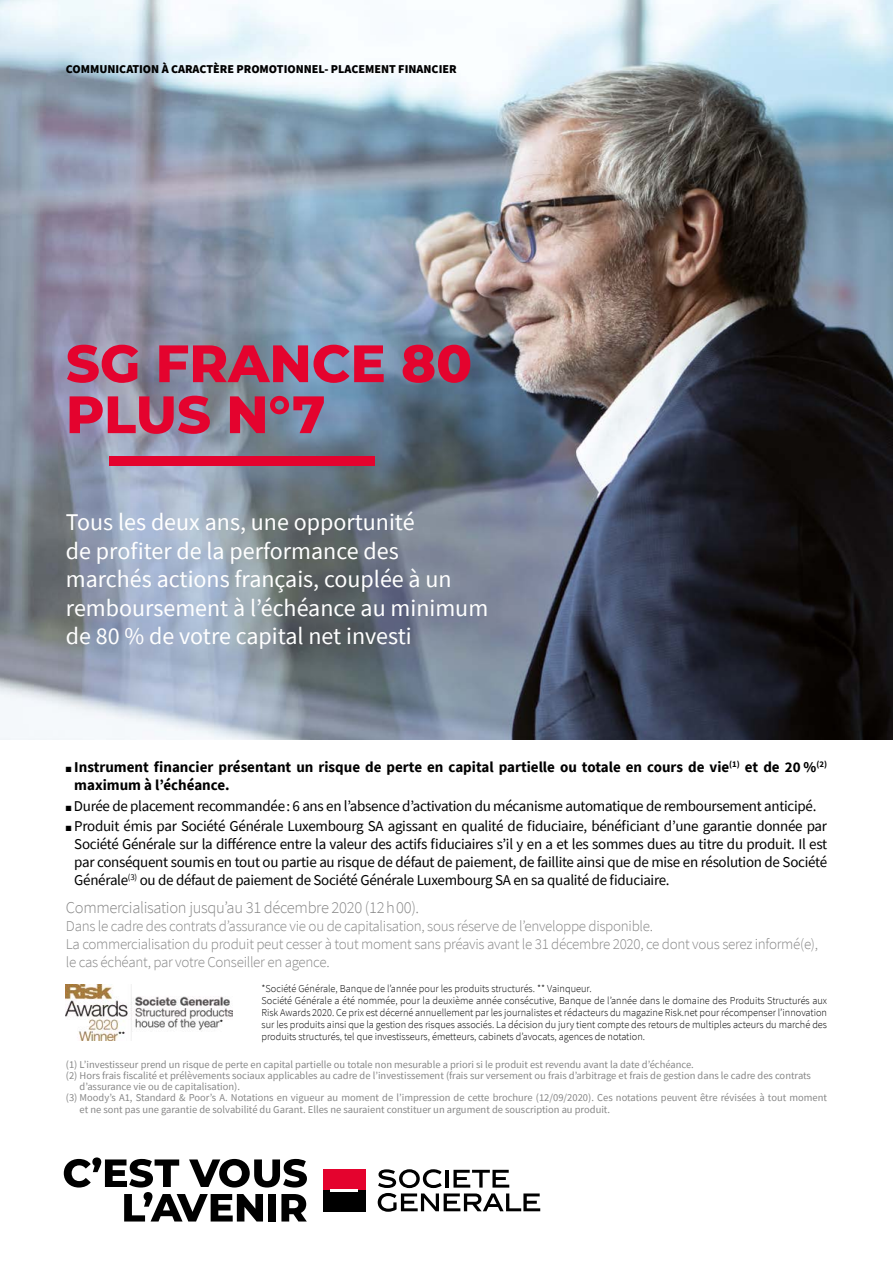
<style>
.page{position:relative;width:893px;height:1263px;background:#fff}
.page>*{position:absolute;margin:0;border:0;box-sizing:border-box;transform-origin:0 0}
.t1{font:800 52.5px/51px "Montserrat";color:#e4032e}
.t2{font:24px/28.5px "Source Sans Pro";color:#fff}
.t3{font:300 16.5px "Source Sans Pro";letter-spacing:-.02em;color:#878787}
.t4{font:15px/18px "Source Sans Pro";letter-spacing:-.02em;color:#000;text-align:justify}
.t5{font:300 15px/18px "Source Sans Pro";letter-spacing:-.02em;color:#878787}
.t6{font:700 15px/18px "Source Sans Pro";color:#000}
.t7{font:900 12px "Source Sans Pro";color:#000}
.t8{font:10.5px "Source Sans Pro";color:#878787}
.t9{font:300 10.5px/12px "Source Sans Pro";color:#000}
.t10{font:600 7.5px "Source Sans Pro";color:#000}
</style>
<div class="page">
<img style="left:0;top:0;width:893px;height:740px">
<div style="left:109px;top:456px;width:266px;height:9px;background:#e4032e"></div>
<div style="left:323px;top:1169px;width:42px;height:22px;background:#e4032e"></div>
<div style="left:323px;top:1190px;width:42px;height:22px;background:#000"></div>
<hr style="left:330px;top:1189px;width:28px;height:3px;background:#fff">
<svg style="left:64px;top:1157px;width:243px;height:64px"></svg>
<svg style="left:378px;top:1169px;width:162px;height:43px"></svg>
<img style="left:66px;top:984px;width:166px;height:56px">
<p class="t7" style="left:66px;top:60px;width:392px">COMMUNICATION À CARACTÈRE PROMOTIONNEL- PLACEMENT FINANCIER</p>
<h1 class="t1" style="left:66px;top:335px;width:408px">SG FRANCE 80<br>PLUS N°7</h1>
<h2 class="t2" style="left:66px;top:508px;width:424px">Tous les deux ans, une opportunité<br>de profiter de la performance des marchés actions français, couplée à un remboursement à l’échéance au minimum de 80 % de votre capital net investi</h2>
<h3 class="t6" style="left:74px;top:758px;width:754px;text-indent:-8px">■ Instrument financier présentant un risque de perte en capital partielle ou totale en cours de vie<sup>(1)</sup> et de 20 %<sup>(2) </sup>maximum à l’échéance.</h3>
<h3 class="t4" style="left:66px;top:796px;width:752px">■ Durée de placement recommandée: 6 ans en l’absence d’activation du mécanisme automatique de remboursement anticipé.</h3>
<p class="t4" style="left:74px;top:817px;width:754px;text-indent:-8px">■ Produit émis par Société Générale Luxembourg SA agissant en qualité de fiduciaire, bénéficiant d’une garantie donnée par Société Générale sur la différence entre la valeur des actifs fiduciaires s’il y en a et les sommes dues au titre du produit. Il est par conséquent soumis en tout ou partie au risque de défaut de paiement, de faillite ainsi que de mise en résolution de Société Générale<sup>(3)</sup> ou de défaut de paiement de Société Générale Luxembourg SA en sa qualité de fiduciaire.</p>
<h3 class="t3" style="left:66px;top:897px;width:355px">Commercialisation jusqu’au 31 décembre 2020 (12h00).</h3>
<p class="t5" style="left:66px;top:917px;width:754px">Dans le cadre des contrats d’assurance vie ou de capitalisation, sous réserve de l’enveloppe disponible.<br>La commercialisation du produit peut cesser à tout moment sans préavis avant le 31 décembre 2020, ce dont vous serez informé(e), le cas échéant, par votre Conseiller en agence.</p>
<p class="t9" style="left:261px;top:983px;width:567px">*Société Générale, Banque de l’année pour les produits structurés. ** Vainqueur.<br>Société Générale a été nommée, pour la deuxième année consécutive, Banque de l’année dans le domaine des Produits Structurés aux Risk Awards 2020. Ce prix est décerné annuellement par les journalistes et rédacteurs du magazine Risk.net pour récompenser l’innovation sur les produits ainsi que la gestion des risques associés. La décision du jury tient compte des retours de multiples acteurs du marché des produits structurés, tel que investisseurs, émetteurs, cabinets d’avocats, agences de notation.</p>
<p class="t10" style="left:220px;top:1017px;width:5px">*</p>
<p class="t10" style="left:119px;top:1029px;width:8px">**</p>
<p class="t8" style="left:66px;top:1057px;width:629px">(1) L’investisseur prend un risque de perte en capital partielle ou totale non mesurable a priori si le produit est revendu avant la date d’échéance.</p>
<p class="t8" style="left:66px;top:1069px;width:747px">(2) Hors frais fiscalité et prélèvements sociaux applicables au cadre de l’investissement (frais sur versement ou frais d’arbitrage et frais de gestion dans le cadre des contrats</p>
<p class="t8" style="left:80px;top:1080px;width:162px">d’assurance vie ou de capitalisation).</p>
<p class="t8" style="left:66px;top:1091px;width:763px">(3) Moody’s A1, Standard &amp; Poor’s A. Notations en vigueur au moment de l’impression de cette brochure (12/09/2020). Ces notations peuvent être révisées à tout moment</p>
<p class="t8" style="left:80px;top:1102px;width:532px">et ne sont pas une garantie de solvabilité du Garant. Elles ne sauraient constituer un argument de souscription au produit.</p>
</div>
